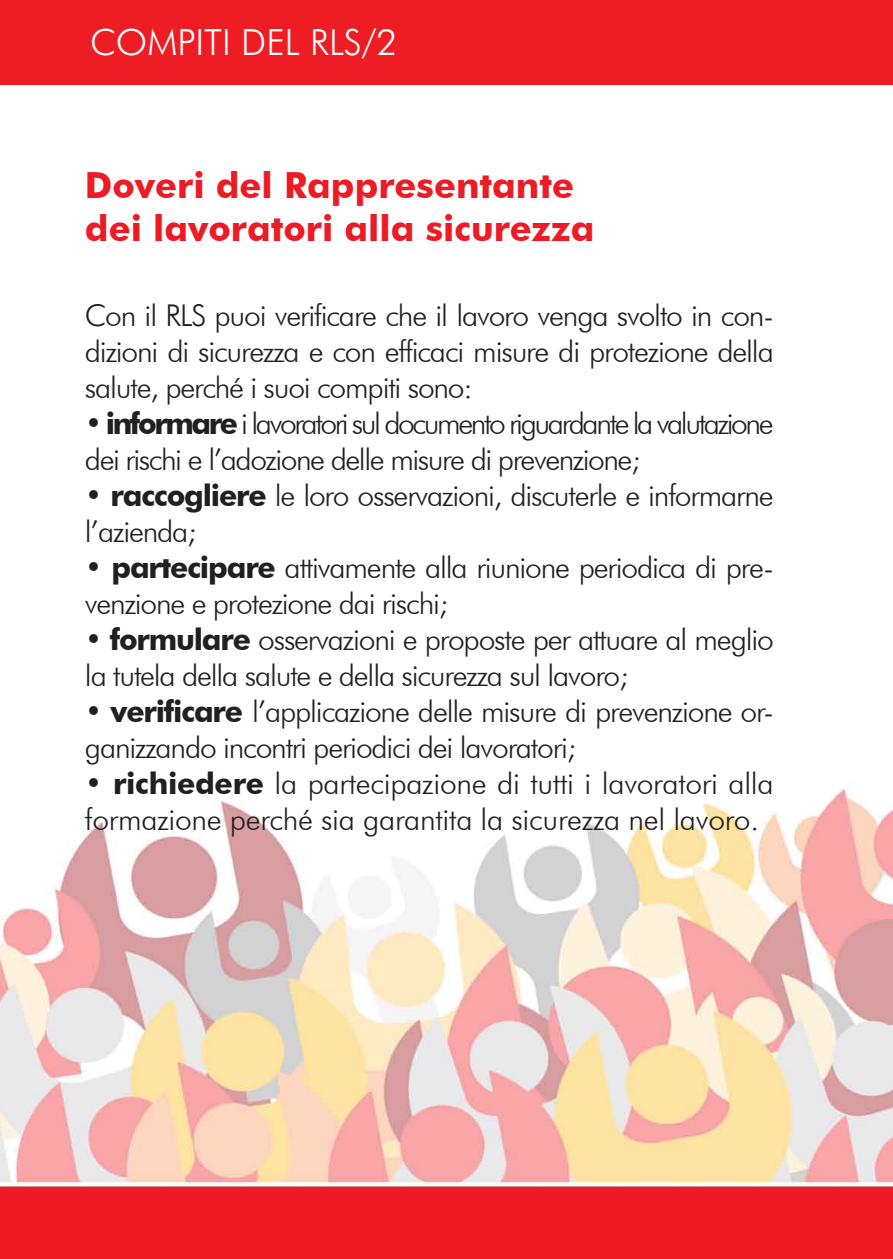
<style>
.page{position:relative;width:893px;height:1259px;background:#fff}
.page>*{position:absolute;margin:0;border:0;box-sizing:border-box;transform-origin:0 0}
.t1{font:700 36px/43.2px "Futura BT";color:#ed1b24}
.t2{font:300 36px "Futura BT";color:#fff}
.t3{font:300 30px/36px "Futura BT";letter-spacing:-.04em;color:#231f20}
.t4{font:300 30px/36px "Futura BT";letter-spacing:-.08em;color:#231f20}
.t5{font:300 30px/36px "Futura BT";letter-spacing:-.01em;color:#231f20}
.s1{font-weight:700}
</style>
<div class="page">
<img style="left:0;top:788px;width:893px;height:471px">
<div style="left:0;top:0;width:893px;height:84px;background:#ee1d23"></div>
<p class="t2" style="left:90px;top:20px;width:308px">COMPITI DEL RLS/2</p>
<p class="t1" style="left:85px;top:163px;width:511px">Doveri del Rappresentante dei lavoratori alla sicurezza</p>
<p class="t3" style="left:85px;top:297px;width:690px;text-align:justify">Con il RLS puoi verificare che il lavoro venga svolto in con&shy;dizioni di sicurezza e con efficaci misure di protezione della salute, perché i suoi compiti sono:</p>
<p class="t4" style="left:85px;top:405px;width:690px">• <span class="s1">informare</span> i lavoratori sul documento riguardante la valutazione dei rischi e l’adozione delle misure di prevenzione;</p>
<p class="t3" style="left:85px;top:477px;width:690px">• <span class="s1">raccogliere</span> le loro osservazioni, discuterle e informarne l’azienda;</p>
<p class="t3" style="left:85px;top:549px;width:690px">• <span class="s1">partecipare</span> attivamente alla riunione periodica di pre&shy;venzione e protezione dai rischi;</p>
<p class="t3" style="left:85px;top:621px;width:690px">• <span class="s1">formulare</span> osservazioni e proposte per attuare al meglio la tutela della salute e della sicurezza sul lavoro;</p>
<p class="t3" style="left:85px;top:693px;width:690px">• <span class="s1">verificare</span> l’applicazione delle misure di prevenzione or&shy;ganizzando incontri periodici dei lavoratori;</p>
<p class="t5" style="left:85px;top:765px;width:690px">• <span class="s1">richiedere</span> la partecipazione di tutti i lavoratori alla formazione perché sia garantita la sicurezza nel lavoro.</p>
</div>
